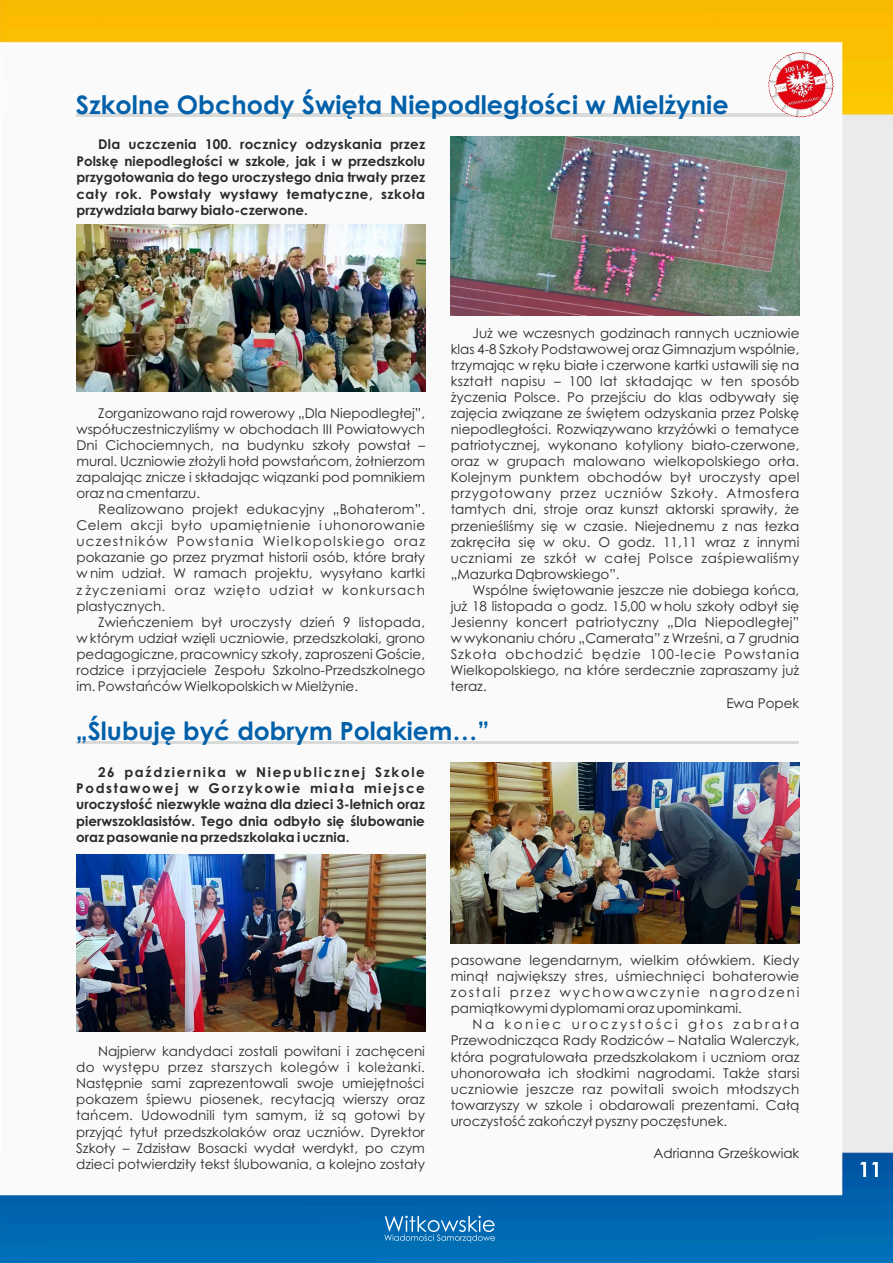
<style>
.page{position:relative;width:893px;height:1263px;background:#fff}
.page>*{position:absolute;margin:0;border:0;box-sizing:border-box;transform-origin:0 0}
.t1{font:700 25.5px "Century Gothic";color:#0060aa}
.t2{font:700 25.05px "Century Gothic";color:#0060aa}
.t3{font:13.5px/16px "Century Gothic";color:#2a2a29;text-align:justify}
.t4{font:700 13.5px/16.4px "Century Gothic";color:#2a2a29;text-align:justify}
.t5{font:13.5px "Century Gothic";letter-spacing:.02em;color:#2a2a29}
.t6{font:13.5px "Century Gothic";letter-spacing:.07em;color:#2a2a29}
</style>
<div class="page">
<img style="left:0;top:0;width:893px;height:1263px">
<svg style="left:860px;top:1162px;width:18px;height:15px"></svg>
<svg style="left:384px;top:1216px;width:111px;height:26px;background:#3386c1"></svg>
<hr style="left:76px;top:114px;width:723px;height:2px;background:#d9dada">
<img style="left:451px;top:136px;width:348px;height:180px">
<img style="left:77px;top:224px;width:348px;height:168px">
<hr style="left:76px;top:741px;width:723px;height:2px;background:#d9dada">
<img style="left:77px;top:854px;width:348px;height:177px">
<img style="left:451px;top:763px;width:348px;height:180px">
<img style="left:768px;top:52px;width:66px;height:65px">
<h1 class="t1" style="left:76px;top:94px;width:654px">Szkolne Obchody Święta Niepodległości w Mielżynie</h1>
<p class="t4" style="left:77px;top:138px;width:350px;text-indent:22px">Dla uczczenia 100. rocznicy odzyskania przez Polskę niepodległości w szkole, jak i w przedszkolu przygotowania do tego uroczystego dnia trwały przez cały rok. Powstały wystawy tematyczne, szkoła przywdziała barwy biało-czerwone.</p>
<p class="t3" style="left:451px;top:326px;width:350px;text-indent:22px">Już we wczesnych godzinach rannych uczniowie klas 4-8 Szkoły Podstawowej oraz Gimnazjum wspólnie, trzymając w ręku białe i czerwone kartki ustawili się na kształt napisu – 100 lat składając w ten sposób życzenia Polsce. Po przejściu do klas odbywały się zajęcia związane ze świętem odzyskania przez Polskę niepodległości. Rozwiązywano krzyżówki o tematyce patriotycznej, wykonano kotyliony biało-czerwone, oraz w grupach malowano wielkopolskiego orła.<br>Kolejnym punktem obchodów był uroczysty apel przygotowany przez uczniów Szkoły. Atmosfera tamtych dni, stroje oraz kunszt aktorski sprawiły, że przenieśliśmy się w czasie. Niejednemu z nas łezka zakręciła się w oku. O godz. 11,11 wraz z innymi uczniami ze szkół w całej Polsce zaśpiewaliśmy „Mazurka Dąbrowskiego”.</p>
<p class="t3" style="left:472px;top:583px;width:328px">Wspólne świętowanie jeszcze nie dobiega końca,</p>
<p class="t3" style="left:451px;top:599px;width:350px">już 18 listopada o godz. 15,00 w holu szkoły odbył się</p>
<p class="t5" style="left:451px;top:617px;width:350px">Jesienny koncert patriotyczny „Dla Niepodległej”</p>
<p class="t3" style="left:451px;top:631px;width:350px">w wykonaniu chóru „Camerata” z Wrześni, a 7 grudnia</p>
<p class="t6" style="left:451px;top:649px;width:350px">Szkoła obchodzić będzie 100-lecie Powstania</p>
<p class="t3" style="left:451px;top:664px;width:350px">Wielkopolskiego, na które serdecznie zapraszamy już</p>
<p class="t3" style="left:451px;top:680px;width:38px">teraz.</p>
<p class="t3" style="left:726px;top:696px;width:75px">Ewa Popek</p>
<h2 class="t2" style="left:76px;top:722px;width:415px">„Ślubuję być dobrym Polakiem…”</h2>
<p class="t4" style="left:76px;top:765px;width:350px;text-indent:22px">26 października w Niepublicznej Szkole Podstawowej w Gorzykowie miała miejsce uroczystość niezwykle ważna dla dzieci 3-letnich oraz pierwszoklasistów. Tego dnia odbyło się ślubowanie oraz pasowanie na przedszkolaka i ucznia.</p>
<p class="t3" style="left:77px;top:406px;width:350px;text-indent:22px">Zorganizowano rajd rowerowy „Dla Niepodległej”, współuczestniczyliśmy w obchodach III Powiatowych Dni Cichociemnych, na budynku szkoły powstał – mural. Uczniowie złożyli hołd powstańcom, żołnierzom zapalając znicze i składając wiązanki pod pomnikiem oraz na cmentarzu.</p>
<p class="t3" style="left:76px;top:502px;width:350px;text-indent:22px">Realizowano projekt edukacyjny „Bohaterom”.<br>Celem akcji było upamiętnienie i uhonorowanie uczestników Powstania Wielkopolskiego oraz pokazanie go przez pryzmat historii osób, które brały w nim udział. W ramach projektu, wysyłano kartki z życzeniami oraz wzięto udział w konkursach plastycznych.</p>
<p class="t3" style="left:76px;top:615px;width:350px;text-indent:22px">Zwieńczeniem był uroczysty dzień 9 listopada, w którym udział wzięli uczniowie, przedszkolaki, grono pedagogiczne, pracownicy szkoły, zaproszeni Goście, rodzice i przyjaciele Zespołu Szkolno-Przedszkolnego im. Powstańców Wielkopolskich w Mielżynie.</p>
<p class="t3" style="left:76px;top:1044px;width:350px;text-indent:22px">Najpierw kandydaci zostali powitani i zachęceni do występu przez starszych kolegów i koleżanki.<br>Następnie sami zaprezentowali swoje umiejętności pokazem śpiewu piosenek, recytacją wierszy oraz tańcem. Udowodnili tym samym, iż są gotowi by przyjąć tytuł przedszkolaków oraz uczniów. Dyrektor Szkoły – Zdzisław Bosacki wydał werdykt, po czym dzieci potwierdziły tekst ślubowania, a kolejno zostały</p>
<p class="t3" style="left:451px;top:953px;width:350px">pasowane legendarnym, wielkim ołówkiem. Kiedy minął największy stres, uśmiechnięci bohaterowie zostali przez wychowawczynie nagrodzeni pamiątkowymi dyplomami oraz upominkami.</p>
<p class="t3" style="left:451px;top:1018px;width:350px;text-indent:22px">Na koniec uroczystości głos zabrała Przewodnicząca Rady Rodziców – Natalia Walerczyk, która pogratulowała przedszkolakom i uczniom oraz uhonorowała ich słodkimi nagrodami. Także starsi uczniowie jeszcze raz powitali swoich młodszych towarzyszy w szkole i obdarowali prezentami. Całą uroczystość zakończył pyszny poczęstunek.</p>
<p class="t3" style="left:654px;top:1146px;width:147px">Adrianna Grześkowiak</p>
</div>
